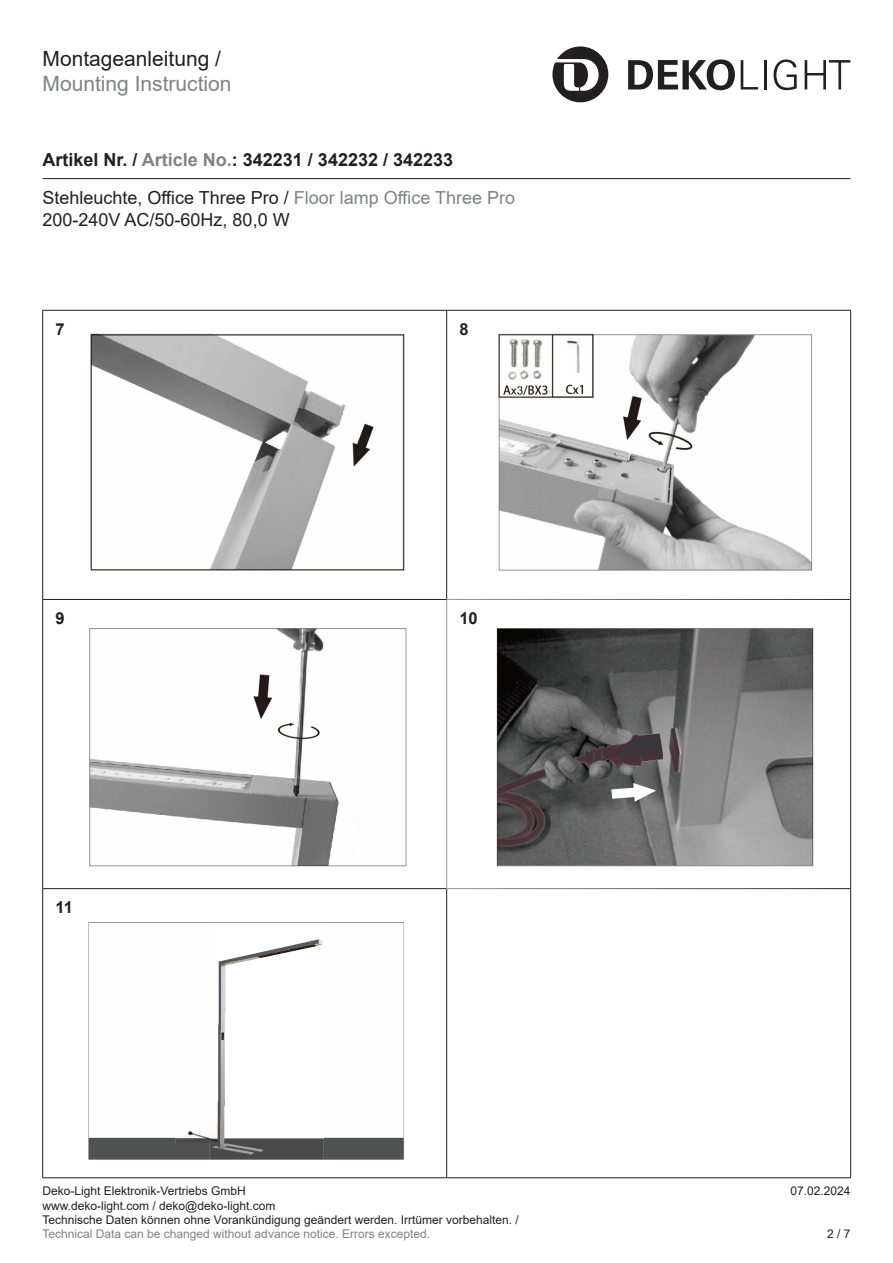
<style>
.page{position:relative;width:893px;height:1263px;background:#fff}
.page>*{position:absolute;margin:0;border:0;box-sizing:border-box;transform-origin:0 0}
.t1{font:21px "Arial";color:#808285}
.t2{font:21px "Arial";color:#231f20}
.Kurzbezeichnung{font:18px "Arial";color:#231f20}
.Artikel_Nummer{font:700 18px "Arial";color:#231f20}
.Hervorhebung___Wichtig___Achtung{font:700 16.5px "Arial";color:#231f20}
.t3{font:12px/14.4px "Arial";color:#231f20}
.t4{font:12px "Arial";color:#808285}
.s1{color:#808285}
</style>
<div class="page">
<hr style="left:43px;top:178px;width:807px;height:1px;background:#231f20">
<svg style="left:552px;top:46px;width:56px;height:56px"></svg>
<svg style="left:628px;top:59px;width:107px;height:31px"></svg>
<svg style="left:741px;top:60px;width:17px;height:30px"></svg>
<hr style="left:764px;top:60px;width:2px;height:30px;background:#231f20">
<svg style="left:774px;top:59px;width:23px;height:31px"></svg>
<svg style="left:805px;top:60px;width:45px;height:30px"></svg>
<hr style="left:43px;top:599px;width:404px;height:1px;background:#231f20">
<hr style="left:43px;top:310px;width:404px;height:1px;background:#231f20">
<hr style="left:42px;top:310px;width:1px;height:289px;background:#231f20">
<hr style="left:447px;top:310px;width:404px;height:1px;background:#231f20">
<hr style="left:446px;top:310px;width:1px;height:289px;background:#231f20">
<hr style="left:850px;top:310px;width:1px;height:289px;background:#231f20">
<hr style="left:42px;top:599px;width:1px;height:289px;background:#231f20">
<hr style="left:43px;top:888px;width:403px;height:1px;background:#231f20">
<hr style="left:42px;top:889px;width:1px;height:288px;background:#231f20">
<hr style="left:446px;top:889px;width:1px;height:288px;background:#231f20">
<hr style="left:850px;top:889px;width:1px;height:288px;background:#231f20">
<hr style="left:43px;top:1177px;width:404px;height:1px;background:#231f20">
<hr style="left:447px;top:1177px;width:404px;height:1px;background:#231f20">
<img style="left:498px;top:333px;width:315px;height:238px">
<img style="left:89px;top:628px;width:317px;height:239px">
<img style="left:497px;top:628px;width:316px;height:239px">
<img style="left:88px;top:922px;width:316px;height:238px">
<img style="left:90px;top:333px;width:315px;height:238px">
<h1 class="t2" style="left:43px;top:44px;width:180px">Montageanleitung /</h1>
<h1 class="t1" style="left:43px;top:69px;width:191px">Mounting Instruction</h1>
<p class="Artikel_Nummer" style="left:43px;top:147px;width:412px">Artikel Nr. / <span class="s1">Article No.</span>: 342231 / 342232 / 342233</p>
<p class="Kurzbezeichnung" style="left:43px;top:186px;width:474px">Stehleuchte, Office Three Pro / <span class="s1">Floor lamp Office Three Pro</span></p>
<p class="Kurzbezeichnung" style="left:43px;top:207px;width:249px">200-240V AC/50-60Hz, 80,0 W</p>
<p class="Hervorhebung___Wichtig___Achtung" style="left:55px;top:318px;width:11px">7</p>
<p class="Hervorhebung___Wichtig___Achtung" style="left:459px;top:318px;width:11px">8</p>
<p class="Hervorhebung___Wichtig___Achtung" style="left:55px;top:607px;width:11px">9</p>
<p class="Hervorhebung___Wichtig___Achtung" style="left:459px;top:607px;width:20px">10</p>
<p class="Hervorhebung___Wichtig___Achtung" style="left:55px;top:896px;width:19px">11</p>
<p class="t3" style="left:43px;top:1184px;width:205px">Deko-Light Elektronik-Vertriebs GmbH</p>
<p class="t3" style="left:790px;top:1184px;width:62px">07.02.2024</p>
<p class="t3" style="left:43px;top:1198px;width:478px">www.deko-light.com / deko@deko-light.com<br>Technische Daten können ohne Vorankündigung geändert werden. Irrtümer vorbehalten. /</p>
<p class="t4" style="left:43px;top:1226px;width:389px">Technical Data can be changed without advance notice. Errors excepted.</p>
<p class="t3" style="left:827px;top:1227px;width:25px">2 / 7</p>
</div>
